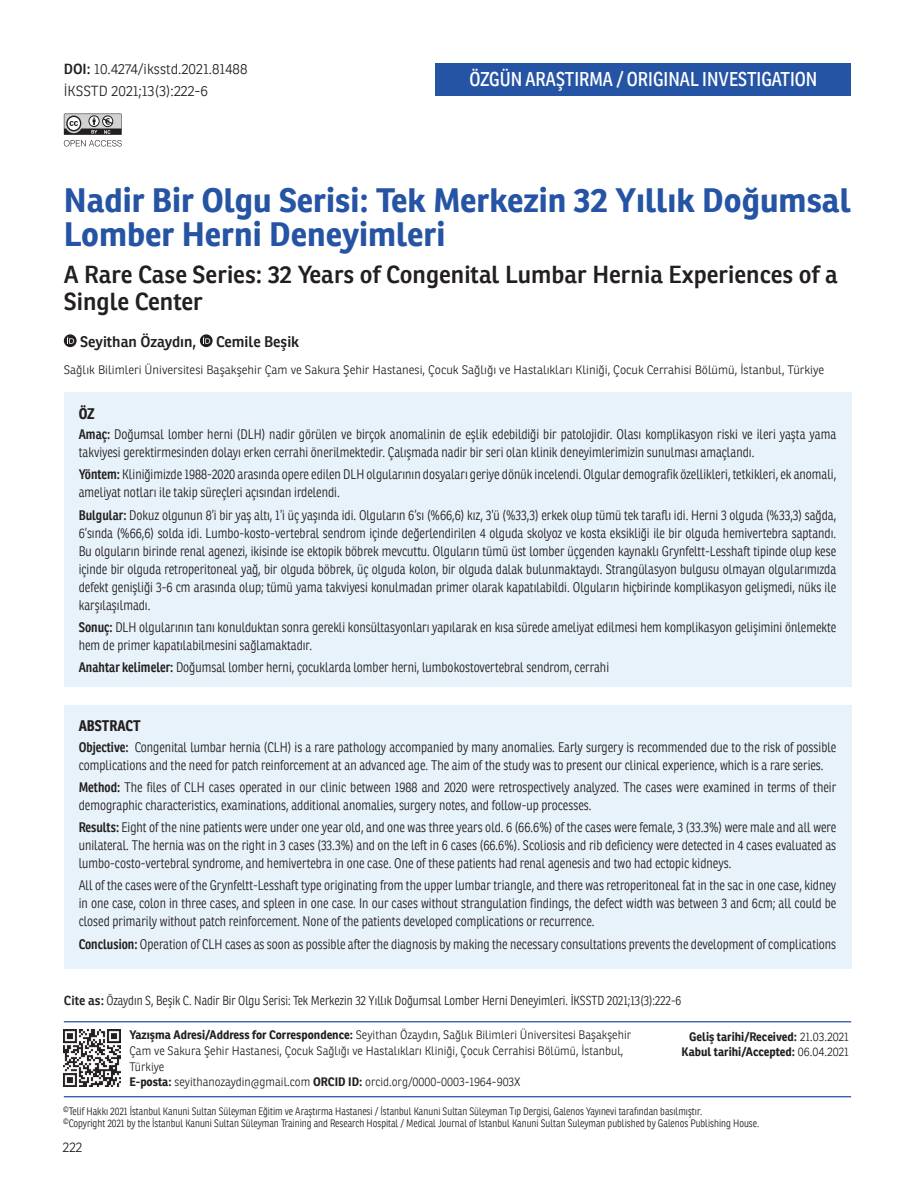
<style>
.page{position:relative;width:915px;height:1191px;background:#fff}
.page>*{position:absolute;margin:0;border:0;box-sizing:border-box;transform-origin:0 0}
._1__BASLIK{font:700 33px/34.5px "Ronnia";color:#2654a4}
._2__BASLIK{font:600 24px/27px "Ronnia";color:#231f20}
.TARZ{font:19.5px "Ronnia Cond";color:#fff}
.YAZARLAR{font:600 15px "Ronnia";color:#231f20}
.ÖZ_BASLIK{font:700 15px "Ronnia Cond";color:#231f20}
.DOİ{font:300 14.25px "Ronnia";color:#231f20}
.SAYFA_NO_UST{font:300 14.25px "Ronnia";color:#231f20}
.OZET{font:300 13.5px/18px "Ronnia Cond";color:#231f20}
.t1{font:300 13.5px "Ronnia";color:#231f20}
.CİTE{font:300 12.75px "Ronnia Cond";color:#231f20}
.KURUM{font:300 12px/15.8px "Ronnia";color:#231f20;scale:.95 1}
.KURUM-2{font:300 12px "Ronnia";color:#231f20}
.t2{font:700 12px "Ronnia";color:#231f20;scale:.95 1}
.t3{font:300 10.5px/12px "Ronnia Cond";color:#231f20}
.s1{font-weight:600}
.s2{font-family:"Ronnia";font-weight:600}
.s3{font-weight:700}
.s4{font-weight:300}
</style>
<div class="page">
<hr style="left:64px;top:1096px;width:786px;height:1px;background:#2654a4">
<svg style="left:64px;top:334px;width:13px;height:13px"></svg>
<svg style="left:67px;top:337px;width:7px;height:7px"></svg>
<svg style="left:200px;top:334px;width:12px;height:13px"></svg>
<svg style="left:203px;top:337px;width:7px;height:7px"></svg>
<div style="left:435px;top:64px;width:415px;height:32px;background:#2654a4"></div>
<svg style="left:64px;top:114px;width:58px;height:32px"></svg>
<hr style="left:64px;top:1021px;width:786px;height:1px;background:#2654a4">
<img style="left:64px;top:1030px;width:56px;height:56px">
<div style="left:64px;top:392px;width:786px;height:295px;background:#e8f2fa"></div>
<div style="left:64px;top:705px;width:786px;height:263px;background:#e8f2fa"></div>
<p class="DOİ" style="left:64px;top:61px;width:185px"><span class="s1">DOI:</span> 10.4274/iksstd.2021.81488</p>
<p class="SAYFA_NO_UST" style="left:64px;top:82px;width:146px">İKSSTD 2021;13(3):222-6</p>
<p class="TARZ" style="left:469px;top:67px;width:349px">ÖZGÜN ARAŞTIRMA / ORIGINAL INVESTIGATION</p>
<p class="_1__BASLIK" style="left:64px;top:183px;width:788px">Nadir Bir Olgu Serisi: Tek Merkezin 32 Yıllık Doğumsal<br>Lomber Herni Deneyimleri</p>
<p class="_2__BASLIK" style="left:64px;top:261px;width:775px">A Rare Case Series: 32 Years of Congenital Lumbar Hernia Experiences of a<br>Single Center</p>
<p class="YAZARLAR" style="left:80px;top:332px;width:118px">Seyithan Özaydın,</p>
<p class="YAZARLAR" style="left:216px;top:332px;width:85px">Cemile Beşik</p>
<p class="KURUM-2" style="left:64px;top:363px;width:761px">Sağlık Bilimleri Üniversitesi Başakşehir Çam ve Sakura Şehir Hastanesi, Çocuk Sağlığı ve Hastalıkları Kliniği, Çocuk Cerrahisi Bölümü, İstanbul, Türkiye</p>
<p class="ÖZ_BASLIK" style="left:79px;top:404px;width:17px">ÖZ</p>
<p class="OZET" style="left:79px;top:425px;width:758px"><span class="s1">Amaç:</span> Doğumsal lomber herni (DLH) nadir görülen ve birçok anomalinin de eşlik edebildiği bir patolojidir. Olası komplikasyon riski ve ileri yaşta yama takviyesi gerektirmesinden dolayı erken cerrahi önerilmektedir. Çalışmada nadir bir seri olan klinik deneyimlerimizin sunulması amaçlandı.</p>
<p class="OZET" style="left:79px;top:465px;width:758px"><span class="s1">Yöntem:</span> Kliniğimizde 1988-2020 arasında opere edilen DLH olgularının dosyaları geriye dönük incelendi. Olgular demografik özellikleri, tetkikleri, ek anomali, ameliyat notları ile takip süreçleri açısından irdelendi.</p>
<p class="OZET" style="left:79px;top:506px;width:758px;text-align:justify"><span class="s1">Bulgular:</span> Dokuz olgunun 8’i bir yaş altı, 1’i üç yaşında idi. Olguların 6’sı (%66,6) kız, 3’ü (%33,3) erkek olup tümü tek taraflı idi. Herni 3 olguda (%33,3) sağda, 6’sında (%66,6) solda idi. Lumbo-kosto-vertebral sendrom içinde değerlendirilen 4 olguda skolyoz ve kosta eksikliği ile bir olguda hemivertebra saptandı.<br>Bu olguların birinde renal agenezi, ikisinde ise ektopik böbrek mevcuttu. Olguların tümü üst lomber üçgenden kaynaklı Grynfeltt-Lesshaft tipinde olup kese içinde bir olguda retroperitoneal yağ, bir olguda böbrek, üç olguda kolon, bir olguda dalak bulunmaktaydı. Strangülasyon bulgusu olmayan olgularımızda defekt genişliği 3-6 cm arasında olup; tümü yama takviyesi konulmadan primer olarak kapatılabildi. Olguların hiçbirinde komplikasyon gelişmedi, nüks ile karşılaşılmadı.</p>
<p class="OZET" style="left:79px;top:618px;width:758px"><span class="s1">Sonuç:</span> DLH olgularının tanı konulduktan sonra gerekli konsültasyonları yapılarak en kısa sürede ameliyat edilmesi hem komplikasyon gelişimini önlemekte hem de primer kapatılabilmesini sağlamaktadır.</p>
<p class="OZET" style="left:79px;top:658px;width:531px"><span class="s1">Anahtar kelimeler:</span> Doğumsal lomber herni, çocuklarda lomber herni, lumbokostovertebral sendrom, cerrahi</p>
<p class="ÖZ_BASLIK" style="left:79px;top:716px;width:63px">ABSTRACT</p>
<p class="OZET" style="left:79px;top:738px;width:758px"><span class="s1">Objective:</span> Congenital lumbar hernia (CLH) is a rare pathology accompanied by many anomalies. Early surgery is recommended due to the risk of possible complications and the need for patch reinforcement at an advanced age. The aim of the study was to present our clinical experience, which is a rare series.</p>
<p class="OZET" style="left:79px;top:778px;width:758px"><span class="s1">Method:</span> The files of CLH cases operated in our clinic between 1988 and 2020 were retrospectively analyzed. The cases were examined in terms of their demographic characteristics, examinations, additional anomalies, surgery notes, and follow-up processes.</p>
<p class="OZET" style="left:79px;top:818px;width:758px;text-align:justify"><span class="s1">Results:</span> Eight of the nine patients were under one year old, and one was three years old. 6 (66.6%) of the cases were female, 3 (33.3%) were male and all were unilateral. The hernia was on the right in 3 cases (33.3%) and on the left in 6 cases (66.6%). Scoliosis and rib deficiency were detected in 4 cases evaluated as lumbo-costo-vertebral syndrome, and hemivertebra in one case. One of these patients had renal agenesis and two had ectopic kidneys.</p>
<p class="OZET" style="left:79px;top:876px;width:758px;text-align:justify">All of the cases were of the Grynfeltt-Lesshaft type originating from the upper lumbar triangle, and there was retroperitoneal fat in the sac in one case, kidney in one case, colon in three cases, and spleen in one case. In our cases without strangulation findings, the defect width was between 3 and 6cm; all could be closed primarily without patch reinforcement. None of the patients developed complications or recurrence.</p>
<p class="OZET" style="left:79px;top:935px;width:758px"><span class="s1">Conclusion:</span> Operation of CLH cases as soon as possible after the diagnosis by making the necessary consultations prevents the development of complications</p>
<p class="CİTE" style="left:64px;top:993px;width:618px"><span class="s2">Cite as:</span> Özaydın S, Beşik C. Nadir Bir Olgu Serisi: Tek Merkezin 32 Yıllık Doğumsal Lomber Herni Deneyimleri. İKSSTD 2021;13(3):222-6</p>
<p class="KURUM" style="left:129px;top:1027px;width:529px"><span class="s3">Yazışma Adresi/Address for Correspondence:</span> Seyithan Özaydın, Sağlık Bilimleri Üniversitesi Başakşehir<br>Çam ve Sakura Şehir Hastanesi, Çocuk Sağlığı ve Hastalıkları Kliniği, Çocuk Cerrahisi Bölümü, İstanbul,<br>Türkiye</p>
<p class="KURUM" style="left:129px;top:1074px;width:413px"><span class="s3">E-posta:</span> seyithanozaydin@gmail.com <span class="s3">ORCID ID:</span> orcid.org/0000-0003-1964-903X</p>
<p class="t2" style="left:689px;top:1028px;width:170px">Geliş tarihi/Received: <span class="s4">21.03.2021</span></p>
<p class="t2" style="left:681px;top:1044px;width:177px">Kabul tarihi/Accepted: <span class="s4">06.04.2021</span></p>
<p class="t3" style="left:63px;top:1105px;width:697px"><sup>©</sup>Telif Hakkı 2021 İstanbul Kanuni Sultan Süleyman Eğitim ve Araştırma Hastanesi / İstanbul Kanuni Sultan Süleyman Tıp Dergisi, Galenos Yayınevi tarafından basılmıştır.<br><sup>©</sup>Copyright 2021 by the İstanbul Kanuni Sultan Süleyman Training and Research Hospital / Medical Journal of Istanbul Kanuni Sultan Suleyman published by Galenos Publishing House.</p>
<p class="t1" style="left:62px;top:1139px;width:21px">222</p>
</div>
